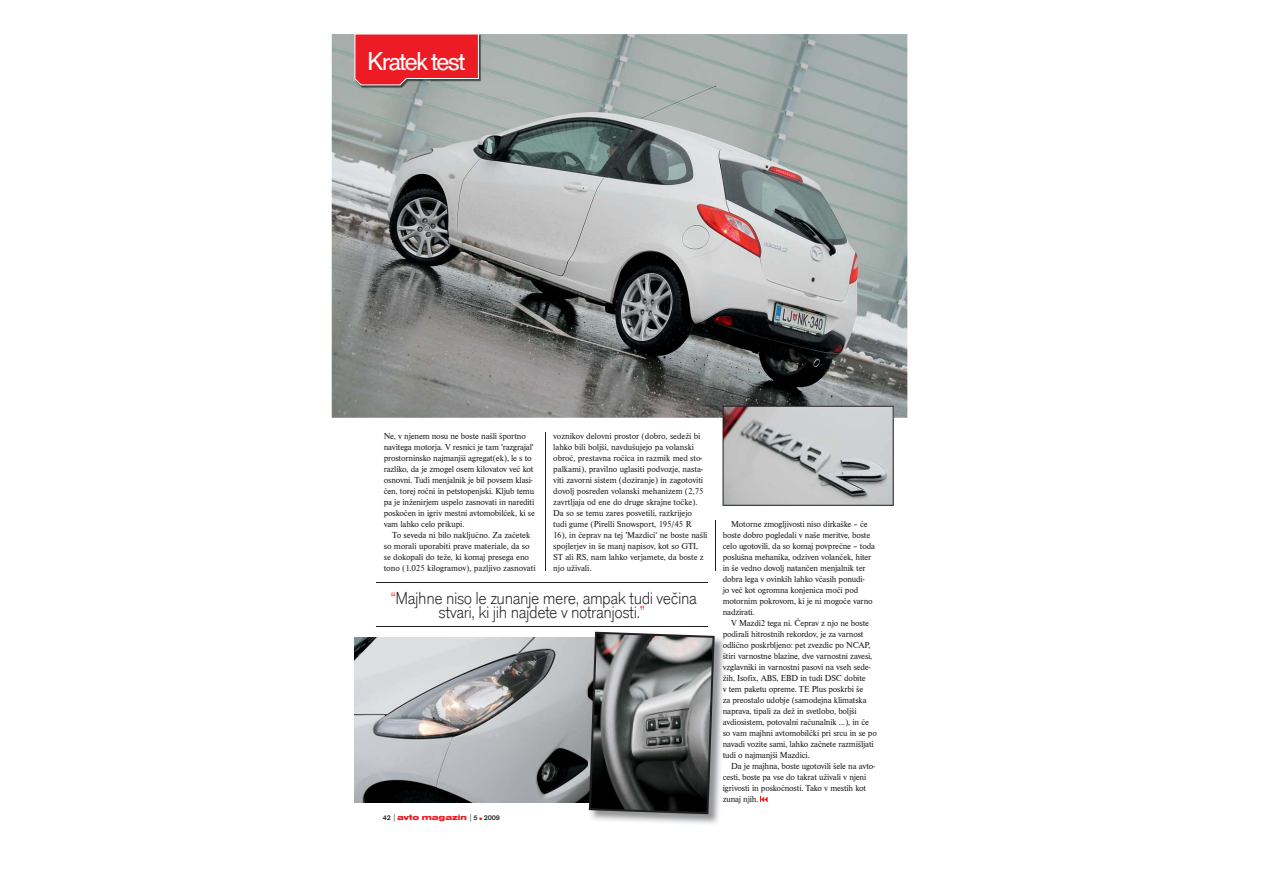
<style>
.page{position:relative;width:1276px;height:879px;background:#fff}
.page>*{position:absolute;margin:0;border:0;box-sizing:border-box;transform-origin:0 0}
.t1{font:26.7px "Accius T";letter-spacing:-.07em;color:#fff}
.t2{font:18px/14px "Accius T Ligh";letter-spacing:-.025em;color:#231f20;text-align:center}
.t3{font:9px/11px "Nimbus Rom D";letter-spacing:-.02em;color:#231f20}
.t4{font:8px "Nimbus San D Blac Exte";color:#ed1c24}
.s1{color:#ed1c24}
.s2{font-family:"Accius T";font-weight:500;font-size:7px;color:#231f20}
.s3{font-family:"Accius T Ligh";font-size:9px;color:#231f20}
</style>
<div class="page">
<svg style="left:760px;top:796px;width:7px;height:6px"></svg>
<img style="left:332px;top:34px;width:575px;height:384px">
<img style="left:355px;top:34px;width:131px;height:59px">
<svg style="left:354px;top:34px;width:125px;height:51px;background:#e52d34"></svg>
<img style="left:354px;top:637px;width:235px;height:165px">
<svg style="left:722px;top:406px;width:171px;height:100px;background:#b6b7b8"></svg>
<hr style="left:376px;top:582px;width:331px;height:1px;background:#231f20">
<hr style="left:376px;top:627px;width:331px;height:1px;background:#231f20">
<img style="left:591px;top:631px;width:131px;height:193px">
<svg style="left:722px;top:639px;width:3px;height:69px"></svg>
<svg style="left:589px;top:632px;width:125px;height:182px;background:#636464"></svg>
<hr style="left:715px;top:520px;width:1px;height:51px;background:#231f20">
<hr style="left:545px;top:433px;width:1px;height:138px;background:#231f20">
<h1 class="t1" style="left:367px;top:45px;width:100px">Kratek test</h1>
<p class="t3" style="left:384px;top:430px;width:153px">Ne, v njenem nosu ne boste našli športno navitega motorja. V resnici je tam 'razgrajal' prostorninsko najmanjši agregat(ek), le s to razliko, da je zmogel osem kilovatov več kot osnovni. Tudi menjalnik je bil povsem klasi&shy;čen, torej ročni in petstopenjski. Kljub temu pa je inženirjem uspelo zasnovati in narediti poskočen in igriv mestni avtomobilček, ki se vam lahko celo prikupi.</p>
<p class="t3" style="left:384px;top:529px;width:153px;text-indent:9px">To seveda ni bilo naključno. Za začetek so morali uporabiti prave materiale, da so se dokopali do teže, ki komaj presega eno tono (1.025 kilogramov), pazljivo zasnovati</p>
<p class="t3" style="left:553px;top:430px;width:156px">voznikov delovni prostor (dobro, sedeži bi lahko bili boljši, navdušujejo pa volanski obroč, prestavna ročica in razmik med sto&shy;palkami), pravilno uglasiti podvozje, nasta&shy;viti zavorni sistem (doziranje) in zagotoviti dovolj posreden volanski mehanizem (2,75 zavrtljaja od ene do druge skrajne točke).<br>Da so se temu zares posvetili, razkrijejo tudi gume (Pirelli Snowsport, 195/45 R<br>16), in čeprav na tej 'Mazdici' ne boste našli spojlerjev in še manj napisov, kot so GTI, ST ali RS, nam lahko verjamete, da boste z njo uživali.</p>
<h2 class="t2" style="left:390px;top:591px;width:308px"><span class="s1">“</span>Majhne niso le zunanje mere, ampak tudi večina stvari, ki jih najdete v notranjosti.<span class="s1">”</span></h2>
<p class="t4" style="left:383px;top:813px;width:119px"><span class="s2">42</span> <span class="s3">|</span>avto maga zin <span class="s3">|</span> <span class="s2">5</span> ■ <span class="s2">2009</span></p>
<p class="t3" style="left:722px;top:518px;width:154px;text-indent:9px">Motorne zmogljivosti niso dirkaške – če boste dobro pogledali v naše meritve, boste celo ugotovili, da so komaj povprečne – toda poslušna mehanika, odziven volanček, hiter in še vedno dovolj natančen menjalnik ter dobra lega v ovinkih lahko včasih ponudi-<br>jo več kot ogromna konjenica moči pod motornim pokrovom, ki je ni mogoče varno nadzirati.</p>
<p class="t3" style="left:723px;top:617px;width:156px;text-indent:9px">V Mazdi2 tega ni. Čeprav z njo ne boste podirali hitrostnih rekordov, je za varnost odlično poskrbljeno: pet zvezdic po NCAP, štiri varnostne blazine, dve varnostni zavesi, vzglavniki in varnostni pasovi na vseh sede&shy;žih, Isofix, ABS, EBD in tudi DSC dobite<br>v tem paketu opreme. TE Plus poskrbi še<br>za preostalo udobje (samodejna klimatska naprava, tipali za dež in svetlobo, boljši avdio sistem, potovalni računalnik …), in če so vam majhni avtomobilčki pri srcu in se po navadi vozite sami, lahko začnete razmišljati tudi o najmanjši Mazdici.</p>
<p class="t3" style="left:723px;top:760px;width:154px;text-indent:9px">Da je majhna, boste ugotovili šele na avto&shy;cesti, boste pa vse do takrat uživali v njeni igrivosti in poskočnosti. Tako v mestih kot zunaj njih.</p>
</div>
